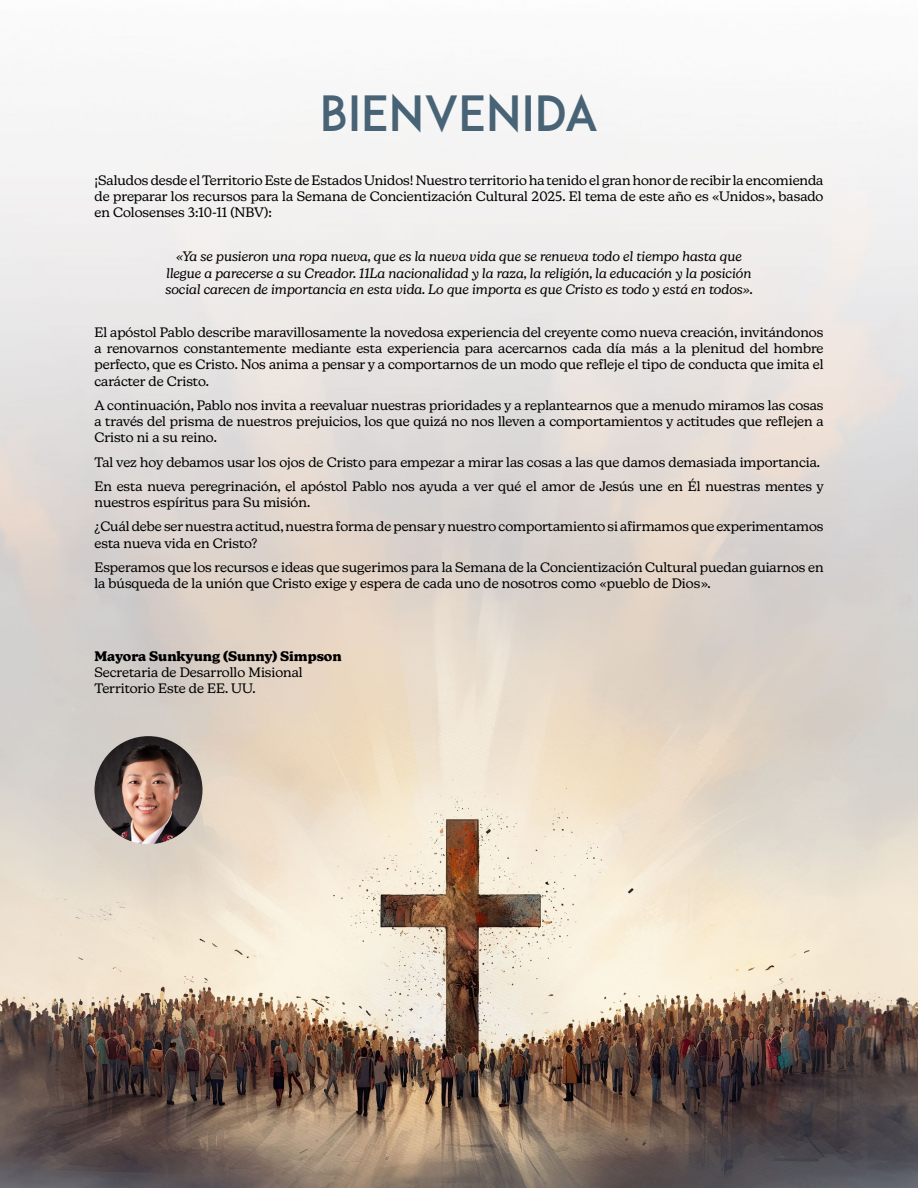
<style>
.page{position:relative;width:918px;height:1188px;background:#fff}
.page>*{position:absolute;margin:0;border:0;box-sizing:border-box;transform-origin:0 0}
.t1{font:48px "ADAM.CGPRO";color:#486375}
.t2{font:13.5px/16.2px "New Kansas";color:#000}
.t3{font:italic 13.5px/16.2px "New Kansas";color:#000;text-align:center}
.t4{font:700 13.5px "New Kansas";color:#000}
</style>
<div class="page">
<img style="left:0;top:103px;width:918px;height:1085px">
<img style="left:94px;top:736px;width:108px;height:108px;border-radius:54px">
<h1 class="t1" style="left:320px;top:84px;width:280px">BIENVENIDA</h1>
<p class="t2" style="left:94px;top:172px;width:731px;text-align:justify">¡Saludos desde el Territorio Este de Estados Unidos! Nuestro territorio ha tenido el gran honor de recibir la encomienda de preparar los recursos para la Semana de Concientización Cultural 2025. El tema de este año es «Unidos», basado en Colosenses 3:10-11 (NBV):</p>
<p class="t3" style="left:165px;top:249px;width:589px">«Ya se pusieron una ropa nueva, que es la nueva vida que se renueva todo el tiempo hasta que llegue a parecerse a su Creador. 11La nacionalidad y la raza, la religión, la educación y la posición social carecen de importancia en esta vida. Lo que importa es que Cristo es todo y está en todos».</p>
<p class="t2" style="left:94px;top:324px;width:731px;text-align:justify">El apóstol Pablo describe maravillosamente la novedosa experiencia del creyente como nueva creación, invitándonos a renovarnos constantemente mediante esta experiencia para acercarnos cada día más a la plenitud del hombre perfecto, que es Cristo. Nos anima a pensar y a comportarnos de un modo que refleje el tipo de conducta que imita el carácter de Cristo.</p>
<p class="t2" style="left:94px;top:397px;width:731px;text-align:justify">A continuación, Pablo nos invita a reevaluar nuestras prioridades y a replantearnos que a menudo miramos las cosas a través del prisma de nuestros prejuicios, los que quizá no nos lleven a comportamientos y actitudes que reflejen a Cristo ni a su reino.</p>
<p class="t2" style="left:94px;top:450px;width:731px;line-height:24.3px">Tal vez hoy debamos usar los ojos de Cristo para empezar a mirar las cosas a las que damos demasiada importancia.<br>En esta nueva peregrinación, el apóstol Pablo nos ayuda a ver qué el amor de Jesús une en Él nuestras mentes y</p>
<p class="t2" style="left:94px;top:490px;width:731px;line-height:24.3px">nuestros espíritus para Su misión.<br>¿Cuál debe ser nuestra actitud, nuestra forma de pensar y nuestro comportamiento si afirmamos que experimentamos</p>
<p class="t2" style="left:94px;top:531px;width:731px;line-height:24.3px">esta nueva vida en Cristo?<br>Esperamos que los recursos e ideas que sugerimos para la Semana de la Concientización Cultural puedan guiarnos en</p>
<p class="t2" style="left:94px;top:575px;width:618px">la búsqueda de la unión que Cristo exige y espera de cada uno de nosotros como «pueblo de Dios».</p>
<p class="t4" style="left:94px;top:648px;width:249px">Mayora Sunkyung (Sunny) Simpson</p>
<p class="t2" style="left:94px;top:664px;width:210px">Secretaria de Desarrollo Misional<br>Territorio Este de EE. UU.</p>
</div>
